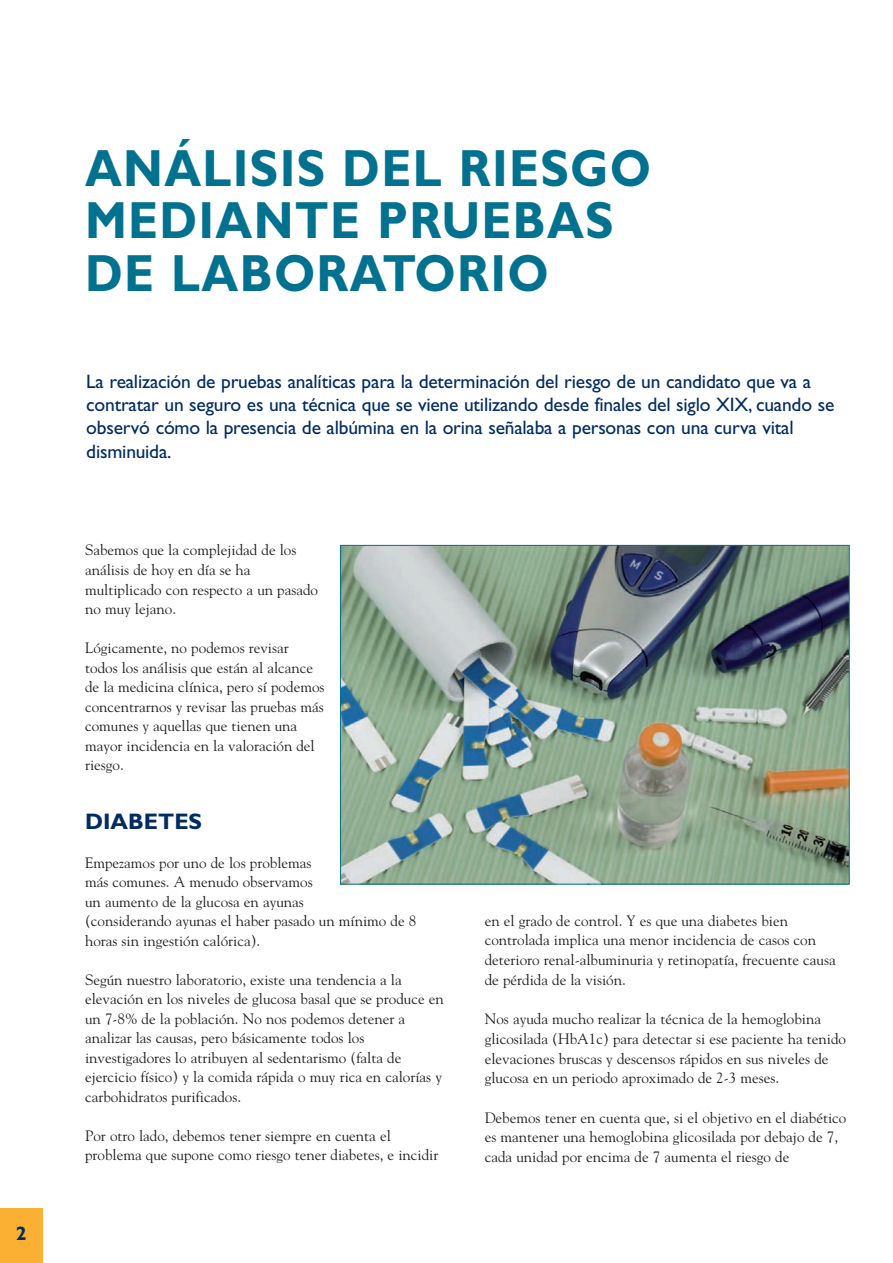
<style>
.page{position:relative;width:893px;height:1263px;background:#fff}
.page>*{position:absolute;margin:0;border:0;box-sizing:border-box;transform-origin:0 0}
.t1{font:700 52.5px/52.5px "Gill Sans";letter-spacing:.025em;color:#00718e;scale:.9 1}
.t2{font:700 22.5px "Gill Sans";color:#002c62}
.t3{font:19.5px/23.4px "Gill Sans";letter-spacing:-.01em;color:#002c62}
.t4{font:700 19.5px "Gill Sans";color:#002c62}
.t5{font:15px/19.5px "Goudy";color:#231f20}
</style>
<div class="page">
<div style="left:0;top:1208px;width:43px;height:55px;background:#fbb033"></div>
<img style="left:342px;top:547px;width:506px;height:335px">
<h3 class="t4" style="left:16px;top:1226px;width:12px">2</h3>
<h1 class="t1" style="left:85px;top:146px;width:631px">ANÁLISIS DEL RIESGO<br>MEDIANTE PRUEBAS<br>DE LABORATORIO</h1>
<p class="t3" style="left:86px;top:371px;width:750px">La realización de pruebas analíticas para la determinación del riesgo de un candidato que va a contratar un seguro es una técnica que se viene utilizando desde finales del siglo XIX, cuando se observó cómo la presencia de albúmina en la orina señalaba a personas con una curva vital disminuida.</p>
<p class="t5" style="left:85px;top:540px;width:235px">Sabemos que la complejidad de los análisis de hoy en día se ha multiplicado con respecto a un pasado no muy lejano.</p>
<p class="t5" style="left:85px;top:638px;width:241px">Lógicamente, no podemos revisar todos los análisis que están al alcance de la medicina clínica, pero sí podemos concentrarnos y revisar las pruebas más comunes y aquellas que tienen una mayor incidencia en la valoración del riesgo.</p>
<h2 class="t2" style="left:85px;top:812px;width:119px">DIABETES</h2>
<p class="t5" style="left:85px;top:852px;width:333px">Empezamos por uno de los problemas<br>más comunes. A menudo observamos<br>un aumento de la glucosa en ayunas<br>(considerando ayunas el haber pasado un mínimo de 8 horas sin ingestión calórica).</p>
<p class="t5" style="left:85px;top:969px;width:360px">Según nuestro laboratorio, existe una tendencia a la elevación en los niveles de glucosa basal que se produce en un 7-8% de la población. No nos podemos detener a analizar las causas, pero básicamente todos los investigadores lo atribuyen al sedentarismo (falta de ejercicio físico) y la comida rápida o muy rica en calorías y carbohidratos purificados.</p>
<p class="t5" style="left:85px;top:1125px;width:355px">Por otro lado, debemos tener siempre en cuenta el problema que supone como riesgo tener diabetes, e incidir</p>
<p class="t5" style="left:485px;top:911px;width:352px">en el grado de control. Y es que una diabetes bien controlada implica una menor incidencia de casos con deterioro renal-albuminuria y retinopatía, frecuente causa de pérdida de la visión.</p>
<p class="t5" style="left:485px;top:1009px;width:363px">Nos ayuda mucho realizar la técnica de la hemoglobina glicosilada (HbA1c) para detectar si ese paciente ha tenido elevaciones bruscas y descensos rápidos en sus niveles de glucosa en un periodo aproximado de 2-3 meses.</p>
<p class="t5" style="left:485px;top:1108px;width:363px">Debemos tener en cuenta que, si el objetivo en el diabético es mantener una hemoglobina glicosilada por debajo de 7, cada unidad por encima de 7 aumenta el riesgo de</p>
</div>
